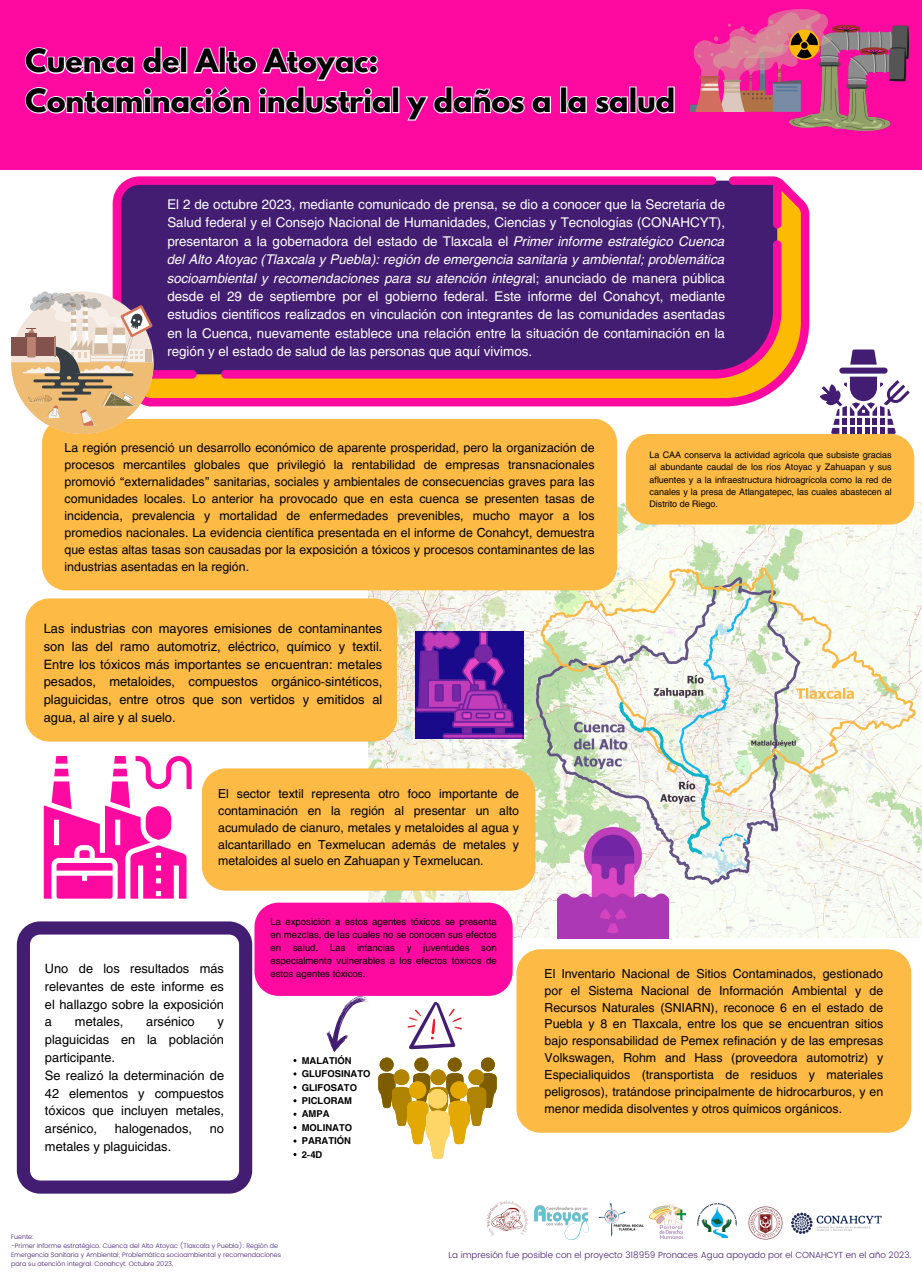
<style>
.page{position:relative;width:922px;height:1276px;background:#fff}
.page>*{position:absolute;margin:0;border:0;box-sizing:border-box;transform-origin:0 0}
.t1{font:700 28.5px/39.8px "League Spartan";color:#000}
.t2{font:13.3px/18.4px "Helios";color:#fff;text-align:justify}
.t3{font:12.8px/17.6px "Helios";color:#000;text-align:justify}
.t4{font:12.75px/17.8px "Helios";color:#000;text-align:justify}
.t5{font:12.3px/16.9px "Helios";color:#000;text-align:justify}
.t6{font:9.55px/13.1px "Helios";color:#000;text-align:justify}
.t7{font:700 9.4px "Helios";color:#000}
.t8{font:8.9px/12.3px "Helios";color:#000;text-align:justify}
.t9{font:300 8.8px "Poppins";color:#421d72}
.t10{font:300 6.5px/9px "Poppins";color:#421d72}
.s1{font-style:italic}
</style>
<div class="page">
<div style="left:0;top:0;width:921px;height:169px;background:#ff0aa1"></div>
<img style="left:789px;top:25px;width:119px;height:106px">
<img style="left:690px;top:9px;width:141px;height:102px">
<svg style="left:789px;top:30px;width:30px;height:30px"></svg>
<svg style="left:790px;top:33px;width:27px;height:25px"></svg>
<img style="left:368px;top:503px;width:553px;height:434px">
<div style="left:42px;top:419px;width:575px;height:171px;background:#fdba45"></div>
<img style="left:791px;top:1212px;width:90px;height:23px">
<img style="left:748px;top:1206px;width:34px;height:33px">
<img style="left:486px;top:1200px;width:41px;height:35px">
<img style="left:534px;top:1205px;width:54px;height:34px">
<img style="left:598px;top:1203px;width:45px;height:34px">
<img style="left:649px;top:1204px;width:36px;height:34px">
<img style="left:697px;top:1203px;width:39px;height:34px">
<div style="left:202px;top:768px;width:333px;height:122px;background:#fdba45"></div>
<div style="left:25px;top:598px;width:372px;height:143px;background:#fdba45"></div>
<svg style="left:44px;top:756px;width:147px;height:142px"></svg>
<img style="left:557px;top:827px;width:111px;height:111px">
<div style="left:516px;top:949px;width:395px;height:184px;background:#fdba45"></div>
<svg style="left:850px;top:349px;width:26px;height:16px"></svg>
<div style="left:839px;top:368px;width:48px;height:6px;background:#421d72;border-radius:3px"></div>
<img style="left:415px;top:632px;width:108px;height:106px">
<svg style="left:254px;top:902px;width:258px;height:257px"></svg>
<svg style="left:113px;top:176px;width:696px;height:230px;background:#853869"></svg>
<svg style="left:221px;top:240px;width:560px;height:139px;background:#511d73"></svg>
<svg style="left:11px;top:291px;width:143px;height:143px;background:#d5b99f"></svg>
<svg style="left:24px;top:46px;width:651px;height:75px"></svg>
<svg style="left:625px;top:377px;width:289px;height:147px"></svg>
<svg style="left:17px;top:921px;width:235px;height:272px"></svg>
<p class="t1" style="left:25px;top:45px;width:651px">Cuenca del Alto Atoyac:<br>Contaminación industrial y daños a la salud</p>
<p class="t2" style="left:167px;top:195px;width:559px">El 2 de octubre 2023, mediante comunicado de prensa, se dio a conocer que la Secretaría de Salud federal y el Consejo Nacional de Humanidades, Ciencias y Tecnologías (CONAHCYT), presentaron a la gobernadora del estado de Tlaxcala el <span class="s1">Primer informe estratégico Cuenca del Alto Atoyac (Tlaxcala y Puebla): región de emergencia sanitaria y ambiental; problemática socioambiental y recomendaciones para su atención integra</span>l; anunciado de manera pública desde el 29 de septiembre por el gobierno federal. Este informe del Conahcyt, mediante estudios científicos realizados en vinculación con integrantes de las comunidades asentadas en la Cuenca, nuevamente establece una relación entre la situación de contaminación en la región y el estado de salud de las personas que aquí vivimos.</p>
<p class="t5" style="left:65px;top:439px;width:531px">La región presenció un desarrollo económico de aparente prosperidad, pero la organización de procesos mercantiles globales que privilegió la rentabilidad de empresas transnacionales promovió “externalidades” sanitarias, sociales y ambientales de consecuencias graves para las comunidades locales. Lo anterior ha provocado que en esta cuenca se presenten tasas de incidencia, prevalencia y mortalidad de enfermedades prevenibles, mucho mayor a los promedios nacionales. La evidencia científica presentada en el informe de Conahcyt, demuestra que estas altas tasas son causadas por la exposición a tóxicos y procesos contaminantes de las industrias asentadas en la región.</p>
<p class="t3" style="left:44px;top:620px;width:340px">Las industrias con mayores emisiones de contaminantes son las del ramo automotriz, eléctrico, químico y textil.<br>Entre los tóxicos más importantes se encuentran: metales pesados, metaloides, compuestos orgánico-sintéticos, plaguicidas, entre otros que son vertidos y emitidos al agua, al aire y al suelo.</p>
<p class="t5" style="left:218px;top:785px;width:302px">El sector textil representa otro foco importante de contaminación en la región al presentar un alto acumulado de cianuro, metales y metaloides al agua y alcantarillado en Texmelucan además de metales y metaloides al suelo en Zahuapan y Texmelucan.</p>
<p class="t8" style="left:649px;top:448px;width:244px">La CAA conserva la actividad agrícola que subsiste gracias al abundante caudal de los ríos Atoyac y Zahuapan y sus afluentes y a la infraestructura hidroagrícola como la red de canales y la presa de Atlangatepec, las cuales abastecen al Distrito de Riego.</p>
<p class="t4" style="left:45px;top:959px;width:180px">Uno de los resultados más relevantes de este informe es el hallazgo sobre la exposición a</p>
<p class="t4" style="left:75px;top:1012px;width:50px">metales,</p>
<p class="t4" style="left:146px;top:1012px;width:50px">arsénico</p>
<p class="t4" style="left:45px;top:1012px;width:180px;text-align:left;text-indent:173px">y plaguicidas en la población participante.<br>Se realizó la determinación de<br>42 elementos y compuestos tóxicos que incluyen metales, arsénico,</p>
<p class="t4" style="left:115px;top:1119px;width:79px">halogenados,</p>
<p class="t4" style="left:210px;top:1119px;width:16px">no</p>
<p class="t4" style="left:45px;top:1137px;width:128px">metales y plaguicidas.</p>
<p class="t6" style="left:270px;top:914px;width:228px">La exposición a estos agentes tóxicos se presenta en mezclas, de las cuales no se conocen sus efectos en salud. Las infancias y juventudes son especialmente vulnerables a los efectos tóxicos de estos agentes tóxicos.</p>
<h2 class="t7" style="left:302px;top:1054px;width:52px">MALATIÓN</h2>
<p class="t7" style="left:302px;top:1068px;width:70px">GLUFOSINATO</p>
<h2 class="t7" style="left:302px;top:1081px;width:57px">GLIFOSATO</h2>
<p class="t7" style="left:302px;top:1094px;width:52px">PICLORAM</p>
<h4 class="t7" style="left:302px;top:1108px;width:29px">AMPA</h4>
<h3 class="t7" style="left:302px;top:1121px;width:52px">MOLINATO</h3>
<h2 class="t7" style="left:302px;top:1135px;width:51px">PARATIÓN</h2>
<p class="t7" style="left:302px;top:1148px;width:22px">2-4D</p>
<p class="t5" style="left:544px;top:964px;width:340px">El Inventario Nacional de Sitios Contaminados, gestionado por el Sistema Nacional de Información Ambiental y de Recursos Naturales (SNIARN), reconoce 6 en el estado de Puebla y 8 en Tlaxcala, entre los que se encuentran sitios bajo responsabilidad de Pemex refinación y de las empresas Volkswagen, Rohm and Hass (proveedora automotriz) y Especialiquidos (transportista de residuos y materiales peligrosos), tratándose principalmente de hidrocarburos, y en menor medida disolventes y otros químicos orgánicos.</p>
<p class="t10" style="left:11px;top:1232px;width:24px">Fuente:</p>
<p class="t10" style="left:11px;top:1241px;width:271px">-Primer Informe estratégico. Cuenca del Alto Atoyac (Tlaxcala y Puebla): Región de<br>Emergencia Sanitaria y Ambiental; Problemática socioambiental y recomendaciones para su atención integral. Conahcyt. Octubre 2023.</p>
<p class="t9" style="left:448px;top:1250px;width:464px">La impresión fue posible con el proyecto 318959 Pronaces Agua apoyado por el CONAHCYT en el año 2023.</p>
</div>
